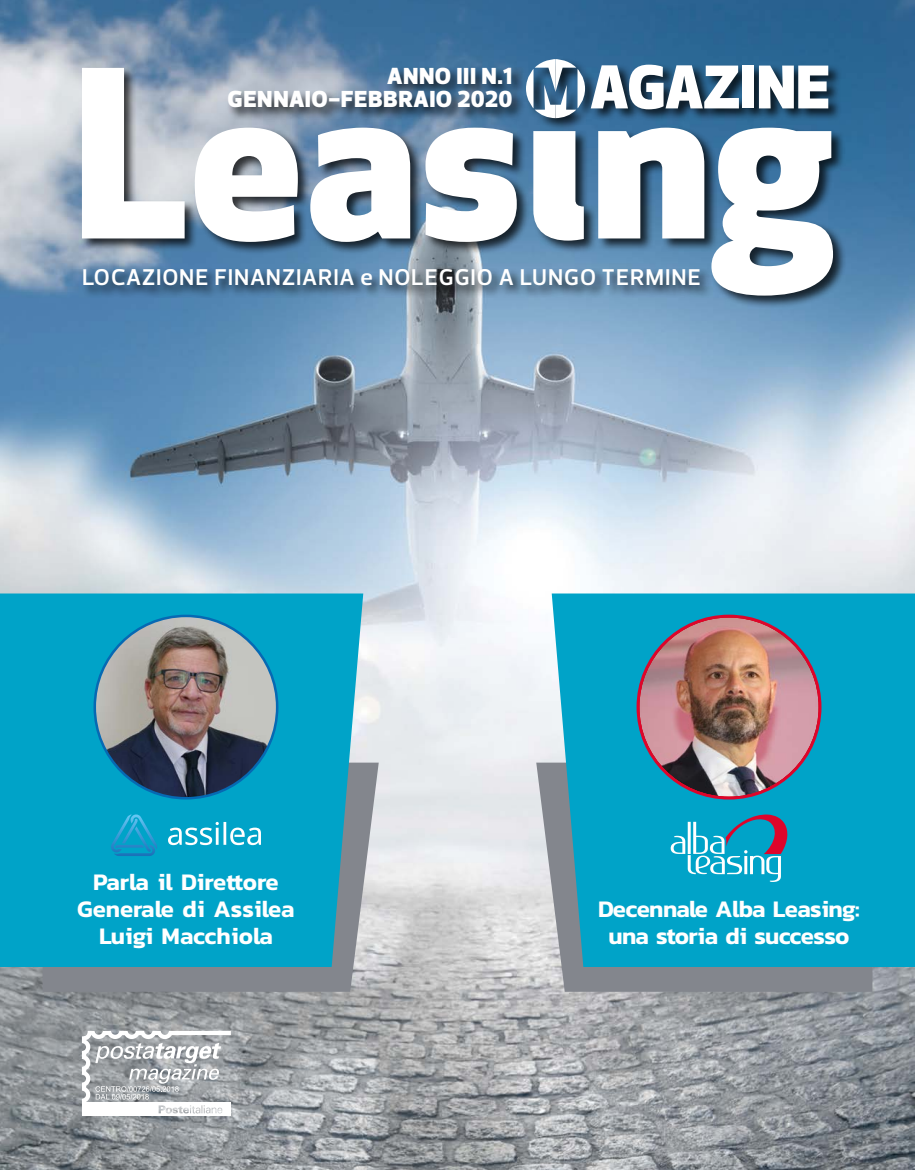
<style>
.page{position:relative;width:915px;height:1170px;background:#fff}
.page>*{position:absolute;margin:0;border:0;box-sizing:border-box;transform-origin:0 0}
.t1{font:600 24px/27px "Kanit";color:#fff;text-align:center}
.t2{font:600 24px/27px "Kanit";letter-spacing:-.025em;color:#fff;text-align:center}
.t3{font:900 23.7px/23.7px "Prelo";letter-spacing:.03em;color:#fff;text-align:right}
.t4{font:600 23.25px "Prelo";letter-spacing:.045em;color:#fff}
</style>
<div class="page">
<img style="left:0;top:0;width:914px;height:1169px">
<div style="left:81px;top:58px;width:765px;height:251px;background:#000;opacity:.75"></div>
<svg style="left:82px;top:68px;width:102px;height:170px"></svg>
<svg style="left:195px;top:128px;width:103px;height:114px"></svg>
<svg style="left:310px;top:128px;width:100px;height:114px"></svg>
<svg style="left:425px;top:128px;width:91px;height:114px"></svg>
<svg style="left:533px;top:131px;width:50px;height:109px"></svg>
<svg style="left:598px;top:128px;width:106px;height:110px"></svg>
<svg style="left:711px;top:128px;width:121px;height:167px"></svg>
<div style="left:742px;top:66px;width:12px;height:42px;background:#fff"></div>
<svg style="left:758px;top:66px;width:70px;height:42px"></svg>
<svg style="left:526px;top:59px;width:212px;height:59px"></svg>
<div style="left:226px;top:65px;width:300px;height:57px;background:#000;opacity:.75"></div>
<div style="left:82px;top:266px;width:631px;height:33px;background:#000;opacity:.75"></div>
<svg style="left:82px;top:1030px;width:149px;height:85px"></svg>
<svg style="left:43px;top:762px;width:335px;height:229px;background:#9399a0"></svg>
<svg style="left:0;top:593px;width:363px;height:373px;background:#09a2c6"></svg>
<img style="left:95px;top:616px;width:182px;height:182px;border-radius:91px">
<svg style="left:111px;top:814px;width:46px;height:42px;background:#119eca"></svg>
<hr style="left:223px;top:821px;width:3px;height:23px;background:#fff">
<svg style="left:168px;top:821px;width:51px;height:24px"></svg>
<svg style="left:230px;top:827px;width:31px;height:18px"></svg>
<svg style="left:536px;top:762px;width:336px;height:229px;background:#969ca3"></svg>
<svg style="left:551px;top:593px;width:363px;height:373px;background:#0ba3c5"></svg>
<svg style="left:670px;top:814px;width:117px;height:67px;background:#3aa2c2"></svg>
<img style="left:637px;top:616px;width:182px;height:182px">
<p class="t3" style="left:227px;top:64px;width:286px">ANNO III N.1<br>GENNAIO-FEBBRAIO 2020</p>
<p class="t4" style="left:82px;top:262px;width:620px">LOCAZIONE FINANZIARIA e NOLEGGIO A LUNGO TERMINE</p>
<p class="t1" style="left:77px;top:868px;width:219px">Parla il Direttore<br>Generale di Assilea<br>Luigi Macchiola</p>
<p class="t2" style="left:598px;top:895px;width:263px">Decennale Alba Leasing: una storia di successo</p>
</div>
